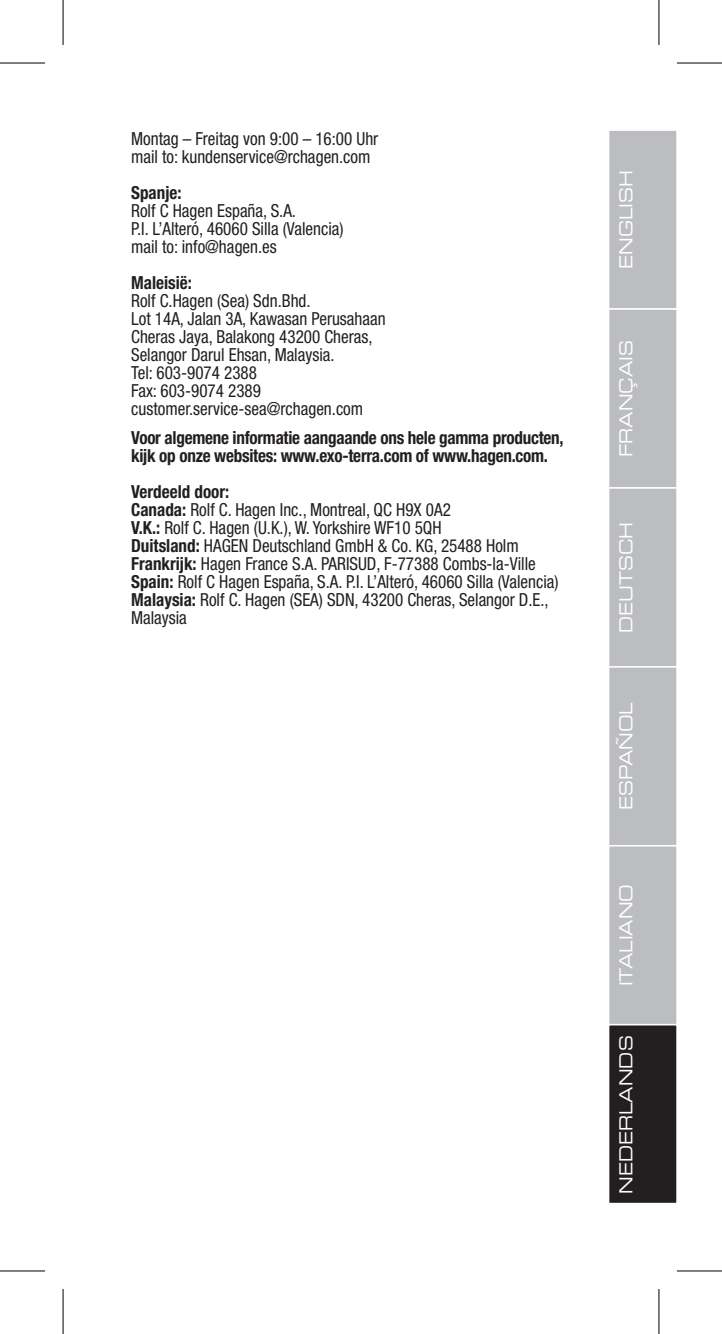
<style>
.page{position:relative;width:722px;height:1334px;background:#fff}
.page>*{position:absolute;margin:0;border:0;box-sizing:border-box;transform-origin:0 0}
.t1{font:condensed 18px/18px "Helvetica Neue";color:#231f20;scale:.95 1}
.t2{font:700 condensed 18px/18px "Helvetica Neue";letter-spacing:-.015em;color:#231f20;scale:.95 1}
.t3{font:18px "Eurostile Extended Two";color:#fff;scale:.9 1}
.s1{font-weight:700}
</style>
<div class="page">
<div style="left:607px;top:129px;width:70px;height:181px;background:#bcbdc0;border:2px solid #fff"></div>
<div style="left:607px;top:308px;width:70px;height:180px;background:#bcbdc0;border:2px solid #fff"></div>
<div style="left:607px;top:487px;width:70px;height:180px;background:#bcbdc0;border:2px solid #fff"></div>
<div style="left:607px;top:666px;width:70px;height:180px;background:#bcbdc0;border:2px solid #fff"></div>
<div style="left:607px;top:845px;width:70px;height:180px;background:#bcbdc0;border:2px solid #fff"></div>
<div style="left:608px;top:1024px;width:68px;height:179px;background:#231f20"></div>
<div style="left:607px;top:1024px;width:70px;height:180px;border:2px solid #fff"></div>
<svg style="left:659px;top:0;width:1px;height:45px"></svg>
<svg style="left:659px;top:1289px;width:1px;height:45px"></svg>
<hr style="left:0;top:62px;width:45px;height:2px;background:#000">
<hr style="left:676px;top:62px;width:45px;height:2px;background:#000">
<hr style="left:0;top:1270px;width:45px;height:1px;background:#000">
<hr style="left:676px;top:1270px;width:45px;height:1px;background:#000">
<hr style="left:62px;top:0;width:2px;height:45px;background:#000">
<hr style="left:62px;top:1289px;width:2px;height:45px;background:#000">
<hr style="left:658px;top:0;width:1px;height:45px;background:#000">
<hr style="left:658px;top:1289px;width:1px;height:45px;background:#000">
<p class="t1" style="left:131px;top:130px;width:261px">Montag – Freitag von 9:00 – 16:00 Uhr mail to: kundenservice@rchagen.com</p>
<p class="t2" style="left:131px;top:184px;width:54px">Spanje:</p>
<p class="t1" style="left:131px;top:202px;width:225px">Rolf C Hagen España, S.A.<br>P.I. L’Alteró, 46060 Silla (Valencia) mail to: info@hagen.es</p>
<p class="t2" style="left:131px;top:274px;width:65px">Maleisië:</p>
<p class="t1" style="left:131px;top:292px;width:269px">Rolf C.Hagen (Sea) Sdn.Bhd.<br>Lot 14A, Jalan 3A, Kawasan Perusahaan<br>Cheras Jaya, Balakong 43200 Cheras,<br>Selangor Darul Ehsan, Malaysia.<br>Tel: 603-9074 2388<br>Fax: 603-9074 2389 customer.service-sea@rchagen.com</p>
<p class="t2" style="left:131px;top:428px;width:456px">Voor algemene informatie aangaande ons hele gamma producten, kijk op onze websites: www.exo-terra.com of www.hagen.com.</p>
<p class="t1" style="left:131px;top:483px;width:451px"><span class="s1">Verdeeld door:<br>Canada:</span> Rolf C. Hagen Inc., Montreal, QC H9X 0A2<br><span class="s1">V.K.:</span> Rolf C. Hagen (U.K.), W. Yorkshire WF10 5QH<br><span class="s1">Duitsland:</span> HAGEN Deutschland GmbH &amp; Co. KG, 25488 Holm <span class="s1">Frankrijk:</span> Hagen France S.A. PARISUD, F-77388 Combs-la-Ville <span class="s1">Spain:</span> Rolf C Hagen España, S.A. P.I. L’Alteró, 46060 Silla (Valencia)<br><span class="s1">Malaysia:</span> Rolf C. Hagen (SEA) SDN, 43200 Cheras, Selangor D.E., Malaysia</p>
<p class="t3" style="left:613px;top:269px;width:111px;rotate:-90deg">ENGLISH</p>
<p class="t3" style="left:613px;top:457px;width:132px;rotate:-90deg">FRANÇAIS</p>
<p class="t3" style="left:613px;top:633px;width:125px;rotate:-90deg">DEUTSCH</p>
<p class="t3" style="left:613px;top:810px;width:122px;rotate:-90deg">ESPAÑOL</p>
<p class="t3" style="left:613px;top:986px;width:115px;rotate:-90deg">ITALIANO</p>
<p class="t3" style="left:613px;top:1193px;width:177px;rotate:-90deg">NEDERLANDS</p>
</div>
